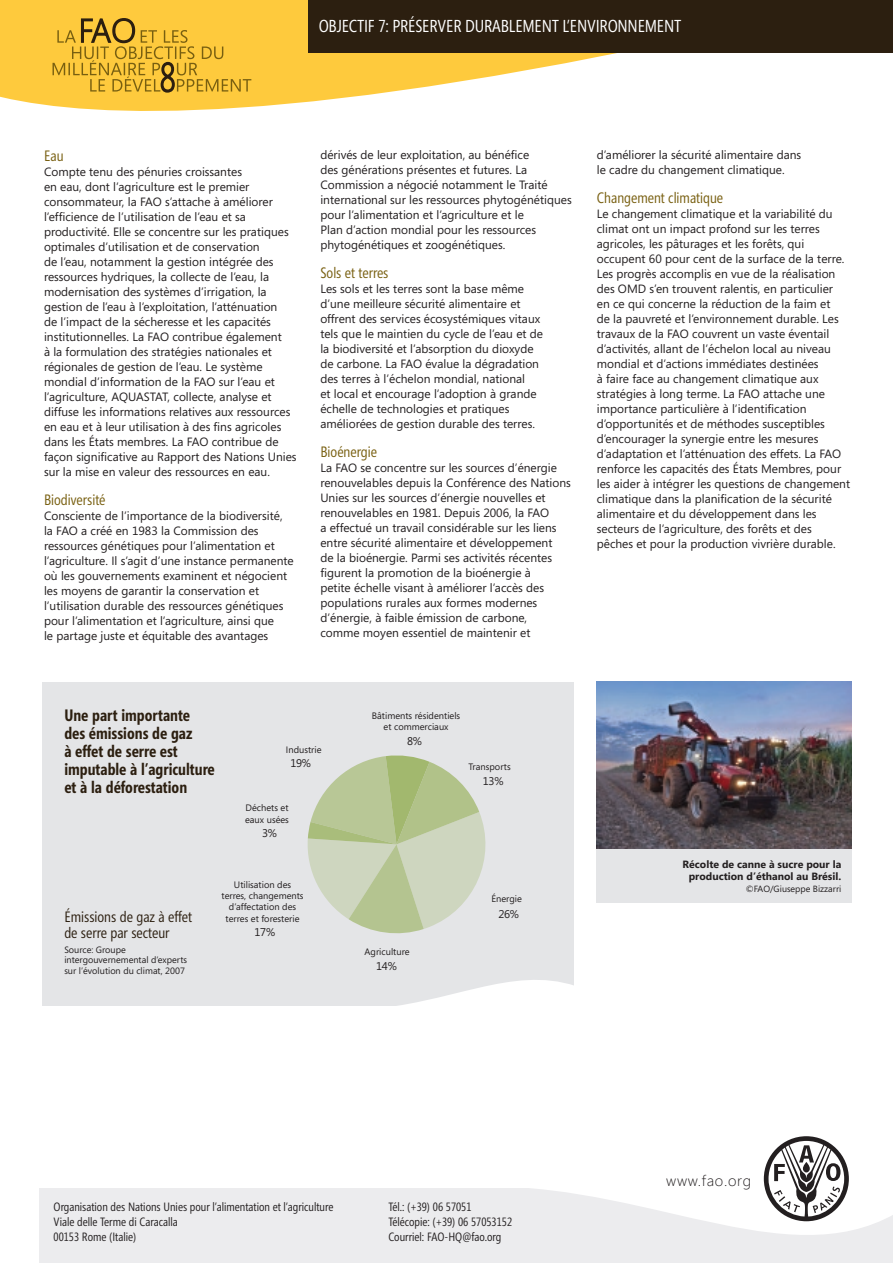
<style>
.page{position:relative;width:893px;height:1263px;background:#fff}
.page>*{position:absolute;margin:0;border:0;box-sizing:border-box;transform-origin:0 0}
.t1{font:17.25px "Segoe Condensed";letter-spacing:-.015em;color:#fff}
.t2{font:700 16.5px/18px "Segoe Condensed";color:#2c1f10}
.t3{font:15px "Segoe Condensed";color:#785f10}
.t4{font:15px/16.5px "Segoe Condensed";color:#2c1f10}
.t5{font:300 15px "Segoe";letter-spacing:.05em;color:#231f20}
.t6{font:12px/15px "Segoe";color:#231f20}
.t7{font:12px/15px "Segoe Condensed";color:#231f20}
.t8{font:11.25px "Segoe";letter-spacing:-.02em;color:#231f20}
.t9{font:700 10.5px/12px "Segoe";color:#231f20;text-align:center}
.t10{font:9.3px/11.2px "Segoe";color:#231f20;text-align:center}
.t11{font:9.15px/10.5px "Segoe";color:#231f20}
.t12{font:9px "Segoe";color:#231f20}
</style>
<div class="page">
<div style="left:40px;top:1189px;width:853px;height:74px;background:#ececee"></div>
<svg style="left:489px;top:1136px;width:404px;height:99px"></svg>
<svg style="left:0;top:0;width:893px;height:111px"></svg>
<div style="left:308px;top:0;width:585px;height:52px;background:#2c1f10"></div>
<svg style="left:53px;top:9px;width:198px;height:84px;background:#e6b636"></svg>
<div style="left:43px;top:682px;width:531px;height:323px;background:#e4e5e7"></div>
<svg style="left:363px;top:980px;width:211px;height:26px"></svg>
<svg style="left:307px;top:755px;width:179px;height:179px"></svg>
<div style="left:597px;top:848px;width:255px;height:55px;background:#e4e5e7"></div>
<img style="left:597px;top:682px;width:255px;height:167px">
<h1 class="t1" style="left:319px;top:16px;width:277px">Objecti f 7: Préserver durablement l’enviro</h1>
<h1 class="t1" style="left:618px;top:16px;width:65px">nnement</h1>
<p class="t3" style="left:44px;top:146px;width:21px">Eau</p>
<p class="t6" style="left:44px;top:164px;width:254px">Compte tenu des pénuries croissantes<br>en eau, dont l’agriculture est le premier consommateur, la FAO s’attache à améliorer l’efficience de l’utilisation de l’eau et sa productivité. Elle se concentre sur les pratiques optimales d’utilisation et de conservation<br>de l’eau, notamment la gestion intégrée des ressources hydriques, la collecte de l’eau, la modernisation des systèmes d’irrigation, la gestion de l’eau à l’exploitation, l’atténuation<br>de l’impact de la sécheresse et les capacités institutionnelles. La FAO contribue également<br>à la formulation des stratégies nationales et régionales de gestion de l’eau. Le système mondial d’information de la FAO sur l’eau et l’agriculture, AQUASTAT, collecte, analyse et diffuse les informations relatives aux ressources en eau et à leur utilisation à des fins agricoles dans les États membres. La FAO contribue de façon significative au Rapport des Nations Unies sur la mise en valeur des ressources en eau.</p>
<p class="t3" style="left:44px;top:491px;width:63px">Biodiversité</p>
<p class="t6" style="left:44px;top:508px;width:251px">Consciente de l’importance de la biodiversité, la FAO a créé en 1983 la Commission des ressources génétiques pour l’alimentation et l’agriculture. Il s’agit d’une instance permanente où les gouvernements examinent et négocient les moyens de garantir la conservation et l’utilisation durable des ressources génétiques pour l’alimentation et l’agriculture, ainsi que<br>le partage juste et équitable des avantages</p>
<p class="t6" style="left:320px;top:147px;width:253px">dérivés de leur exploitation, au bénéfice<br>des générations présentes et futures. La Commission a négocié notamment le Traité international sur les ressources phytogénétiques pour l’alimentation et l’agriculture et le<br>Plan d’action mondial pour les ressources phytogénétiques et zoogénétiques.</p>
<p class="t3" style="left:320px;top:263px;width:70px">Sols et terres</p>
<p class="t6" style="left:320px;top:281px;width:224px">Les sols et les terres sont la base même d’une meilleure sécurité alimentaire et offrent des services écosystémiques vitaux tels que le maintien du cycle de l’eau et de la biodiversité et l’absorption du dioxyde de carbone. La FAO évalue la dégradation des terres à l’échelon mondial, national<br>et local et encourage l’adoption à grande échelle de technologies et pratiques améliorées de gestion durable des terres.</p>
<p class="t3" style="left:320px;top:443px;width:58px">Bioénergie</p>
<p class="t6" style="left:320px;top:460px;width:252px">La FAO se concentre sur les sources d’énergie renouvelables depuis la Conférence des Nations Unies sur les sources d’énergie nouvelles et renouvelables en 1981. Depuis 2006, la FAO<br>a effectué un travail considérable sur les liens entre sécurité alimentaire et développement<br>de la bioénergie. Parmi ses activités récentes figurent la promotion de la bioénergie à<br>petite échelle visant à améliorer l’accès des populations rurales aux formes modernes d’énergie, à faible émission de carbone,<br>comme moyen essentiel de maintenir et</p>
<p class="t6" style="left:597px;top:147px;width:206px">d’améliorer la sécurité alimentaire dans le cadre du changement climatique.</p>
<p class="t3" style="left:597px;top:188px;width:128px">Changement climatique</p>
<p class="t6" style="left:597px;top:206px;width:255px">Le changement climatique et la variabilité du climat ont un impact profond sur les terres agricoles, les pâturages et les forêts, qui occupent 60 pour cent de la surface de la terre.<br>Les progrès accomplis en vue de la réalisation des OMD s’en trouvent ralentis, en particulier<br>en ce qui concerne la réduction de la faim et<br>de la pauvreté et l’environnement durable. Les travaux de la FAO couvrent un vaste éventail d’activités, allant de l’échelon local au niveau mondial et d’actions immédiates destinées<br>à faire face au changement climatique aux stratégies à long terme. La FAO attache une importance particulière à l’identification d’opportunités et de méthodes susceptibles d’encourager la synergie entre les mesures d’adaptation et l’atténuation des effets. La FAO renforce les capacités des États Membres, pour les aider à intégrer les questions de changement climatique dans la planification de la sécurité alimentaire et du développement dans les secteurs de l’agriculture, des forêts et des pêches et pour la production vivrière durable.</p>
<h2 class="t2" style="left:64px;top:707px;width:152px">Une part importante des émissions de gaz<br>à effet de serre est imputable à l’agriculture et à la déforestation</h2>
<p class="t10" style="left:286px;top:744px;width:37px">Industrie</p>
<p class="t8" style="left:290px;top:756px;width:22px">19%</p>
<p class="t10" style="left:245px;top:802px;width:45px;text-align:left">Déchets et eaux usées</p>
<p class="t8" style="left:262px;top:825px;width:16px">3%</p>
<p class="t10" style="left:372px;top:710px;width:90px">Bâtiments résidentiels et commerciaux</p>
<p class="t8" style="left:407px;top:733px;width:16px">8%</p>
<p class="t10" style="left:469px;top:761px;width:44px">Transports</p>
<p class="t8" style="left:483px;top:773px;width:22px">13%</p>
<p class="t10" style="left:222px;top:879px;width:84px">Utilisation des terres, changements d’affectation des terres et foresterie</p>
<p class="t4" style="left:64px;top:908px;width:129px">Émissions de gaz à effet de serre par secteur</p>
<p class="t11" style="left:64px;top:944px;width:124px">Source: Groupe intergouvernemental d’experts sur l’évolution du climat, 2007</p>
<p class="t10" style="left:365px;top:946px;width:47px">Agriculture</p>
<p class="t8" style="left:254px;top:924px;width:22px">17%</p>
<p class="t8" style="left:376px;top:959px;width:22px">14%</p>
<p class="t10" style="left:491px;top:893px;width:32px">Énergie</p>
<p class="t8" style="left:498px;top:906px;width:22px">26%</p>
<p class="t7" style="left:54px;top:1199px;width:281px">Organisation des Nations Unies pour l’alimentation et l’agriculture<br>Viale delle Terme di Caracalla<br>00153 Rome (Italie)</p>
<p class="t7" style="left:388px;top:1199px;width:125px">Tél.: (+39) 06 57051<br>Télécopie: (+39) 06 57053152<br>Courriel: FAO-HQ@fao.org</p>
<p class="t9" style="left:682px;top:858px;width:160px">Récolte de canne à sucre pour la production d’éthanol au Brésil.</p>
<p class="t12" style="left:746px;top:883px;width:97px">©FAO/Giuseppe Bizzarri</p>
<p class="t5" style="left:666px;top:1170px;width:86px">www.fao.org</p>
</div>
